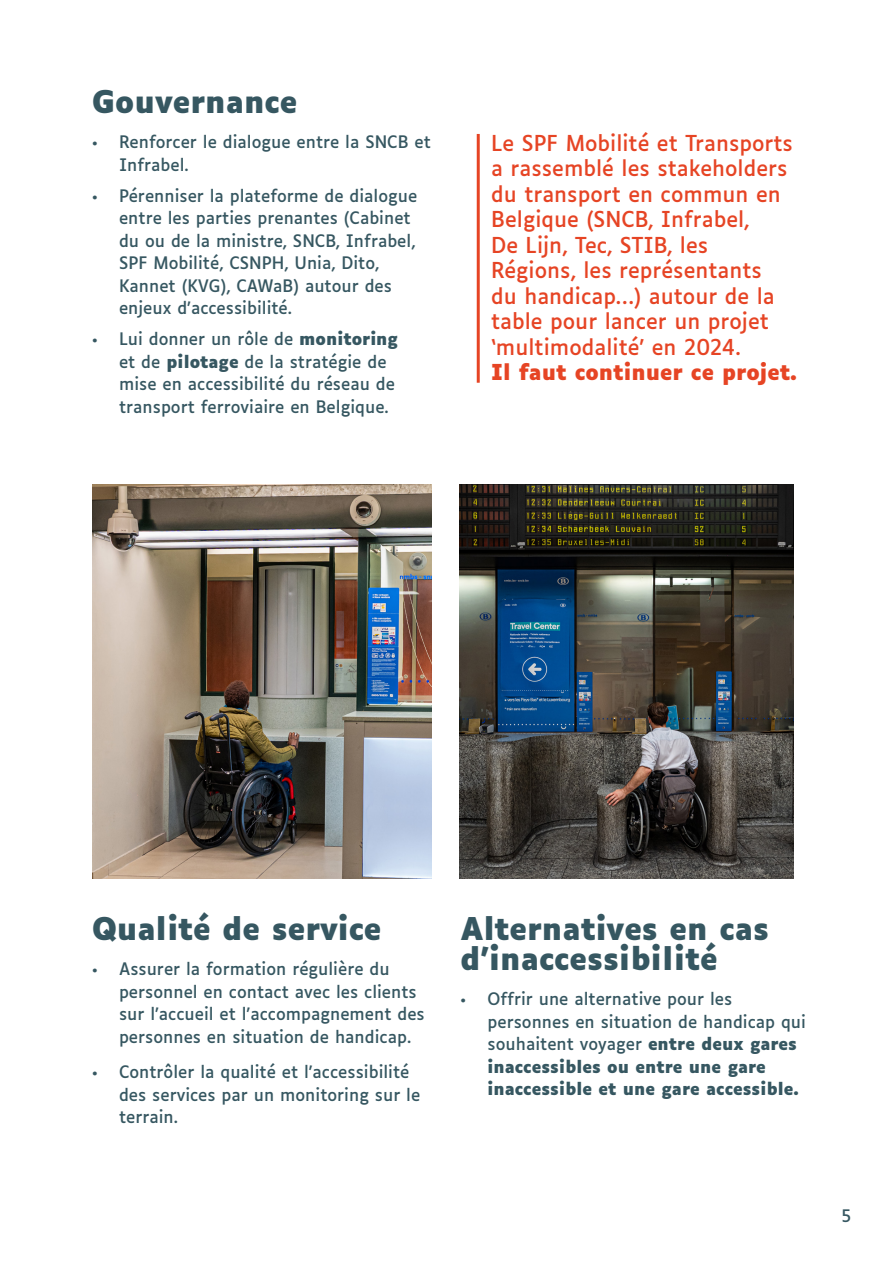
<style>
.page{position:relative;width:893px;height:1263px;background:#fff}
.page>*{position:absolute;margin:0;border:0;box-sizing:border-box;transform-origin:0 0}
.t1{font:700 30px/30px "Luciole";color:#365761}
.t2{font:21px/25.5px "Luciole";color:#e64424}
.t3{font:700 21px "Luciole";color:#e64424}
.Body{font:16.5px/22.5px "Luciole";color:#365761}
.s1{font-weight:700}
</style>
<div class="page">
<img style="left:92px;top:484px;width:340px;height:395px">
<img style="left:459px;top:484px;width:334px;height:395px">
<hr style="left:477px;top:134px;width:3px;height:249px;background:#e64424">
<h2 class="t1" style="left:92px;top:88px;width:207px">Gouvernance</h2>
<p class="Body" style="left:119px;top:129px;width:313px;text-indent:-27px">• Renforcer le dialogue entre la SNCB et<br>Infrabel.</p>
<p class="Body" style="left:119px;top:183px;width:300px;text-indent:-27px">• Pérenniser la plateforme de dialogue entre les parties prenantes (Cabinet du ou de la ministre, SNCB, Infrabel, SPF Mobilité, CSNPH, Unia, Dito, Kannet (KVG), CAWaB) autour des enjeux d’accessibilité.</p>
<p class="Body" style="left:119px;top:326px;width:280px;text-indent:-27px">• Lui donner un rôle de <span class="s1">monitoring </span>et de <span class="s1">pilotage</span> de la stratégie de mise en accessibilité du réseau de transport ferroviaire en Belgique.</p>
<p class="t2" style="left:491px;top:128px;width:303px">Le SPF Mobilité et Transports a rassemblé les stakeholders du transport en commun en<br>Belgique (SNCB, Infrabel,<br>De Lijn, Tec, STIB, les<br>Régions, les représentants<br>du handicap…) autour de la table pour lancer un projet ‘multimodalité’ en 2024.</p>
<p class="t3" style="left:491px;top:361px;width:307px">Il faut continuer ce projet.</p>
<h2 class="t1" style="left:92px;top:915px;width:291px">Qualité de service</h2>
<p class="Body" style="left:119px;top:956px;width:307px;text-indent:-27px">• Assurer la formation régulière du personnel en contact avec les clients sur l’accueil et l’accompagnement des personnes en situation de handicap.</p>
<p class="Body" style="left:119px;top:1059px;width:303px;text-indent:-27px">• Contrôler la qualité et l’accessibilité des services par un monitoring sur le terrain.</p>
<h2 class="t1" style="left:461px;top:915px;width:310px">Alternatives en cas d’inaccessibilité</h2>
<p class="Body" style="left:488px;top:986px;width:320px;text-indent:-27px">• Offrir une alternative pour les personnes en situation de handicap qui souhaitent voyager <span class="s1">entre deux gares inaccessibles ou entre une gare inaccessible et une gare accessible.</span></p>
<p class="Body" style="left:842px;top:1203px;width:11px">5</p>
</div>
